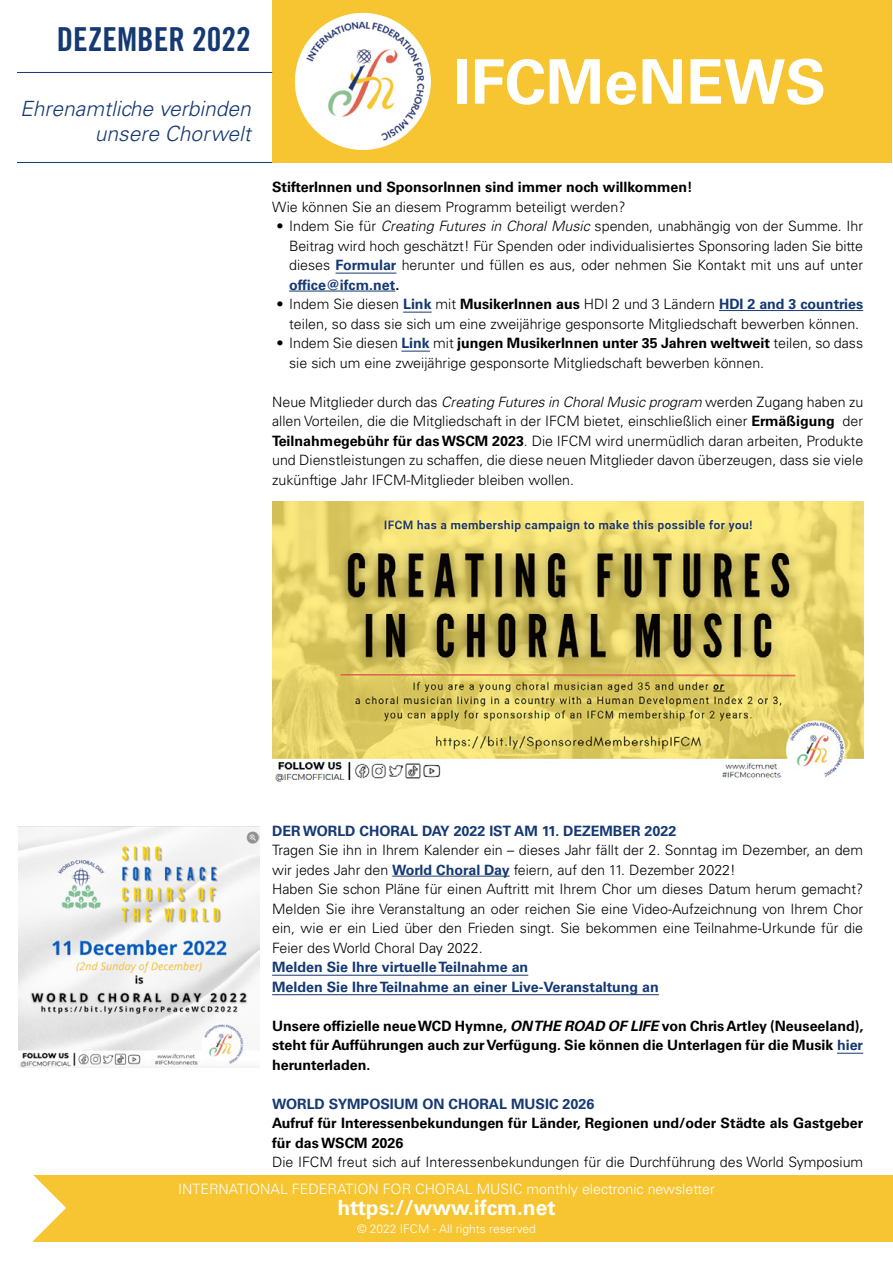
<style>
.page{position:relative;width:893px;height:1263px;background:#fff}
.page>*{position:absolute;margin:0;border:0;box-sizing:border-box;transform-origin:0 0}
.t1{font:700 61.5px "Univers LT Std";color:#fff}
.t2{font:33px "Trade Gothic LT Std Bd Cn 20";color:#153972}
.t3{font:italic 300 21px/25.2px "Univers LT Std";color:#153972;text-align:right}
.t4{font:700 21px "Univers LT Std";color:#fff}
.t5{font:300 14.25px/19.5px "Univers LT Std";color:#000;text-align:justify}
.t6{font:700 14.25px/19.5px "Univers LT Std";color:#000;text-align:justify}
.t7{font:700 14.25px/19.5px "Univers LT Std";color:#153972}
.t8{font:300 14.25px "Univers LT Std";color:#fff}
.t9{font:300 12px "Univers LT Std";color:#fff}
.s1{font-style:italic}
.s2{font-weight:700;color:#153972}
.s3{font-weight:700}
.s4{color:#153972}
</style>
<div class="page">
<hr style="left:336px;top:273px;width:60px;height:1px;background:#153972">
<hr style="left:289px;top:291px;width:106px;height:1px;background:#153972">
<svg style="left:403px;top:312px;width:29px;height:1px"></svg>
<hr style="left:719px;top:310px;width:144px;height:1px;background:#153972">
<svg style="left:401px;top:351px;width:29px;height:1px"></svg>
<hr style="left:392px;top:876px;width:118px;height:1px;background:#153972">
<hr style="left:272px;top:975px;width:256px;height:1px;background:#153972">
<hr style="left:272px;top:994px;width:387px;height:1px;background:#153972">
<svg style="left:837px;top:1053px;width:26px;height:1px"></svg>
<div style="left:33px;top:1176px;width:860px;height:66px;background:#f7c531"></div>
<svg style="left:33px;top:1175px;width:33px;height:66px"></svg>
<div style="left:272px;top:0;width:619px;height:163px;background:#f7c531"></div>
<img style="left:295px;top:13px;width:135px;height:136px">
<hr style="left:17px;top:72px;width:255px;height:1px;background:#153972">
<hr style="left:17px;top:162px;width:255px;height:1px;background:#153972">
<img style="left:18px;top:827px;width:241px;height:240px">
<img style="left:272px;top:501px;width:591px;height:281px">
<h2 class="t2" style="left:57px;top:19px;width:196px">DEZEMBER 2022</h2>
<h3 class="t3" style="left:20px;top:96px;width:232px">Ehrenamtliche verbinden unsere Chorwelt</h3>
<h1 class="t1" style="left:454px;top:46px;width:374px">IFCMeNEWS</h1>
<p class="t6" style="left:272px;top:177px;width:422px">StifterInnen und SponsorInnen sind immer noch willkommen!</p>
<p class="t5" style="left:272px;top:197px;width:355px">Wie können Sie an diesem Programm beteiligt werden?</p>
<p class="t5" style="left:289px;top:216px;width:576px;text-indent:-13px">• Indem Sie für <span class="s1">Creating Futures in Choral Music</span> spenden, unabhängig von der Summe. Ihr Beitrag wird hoch geschätzt! Für Spenden oder individualisiertes Sponsoring laden Sie bitte dieses <span class="s2">Formular</span> herunter und füllen es aus, oder nehmen Sie Kontakt mit uns auf unter <span class="s2">office@ifcm.net</span><span class="s3">.</span></p>
<p class="t5" style="left:276px;top:294px;width:588px;text-align:right">• Indem Sie diesen <span class="s2">Link</span> mit <span class="s3">MusikerInnen aus</span> HDI 2 und 3 Ländern <span class="s2">HDI 2 and 3 countries </span>teilen, so dass sie sich um eine zweijährige gesponsorte Mitgliedschaft bewerben können.</p>
<p class="t5" style="left:289px;top:333px;width:575px;text-indent:-13px">• Indem Sie diesen <span class="s2">Link</span> mit <span class="s3">jungen MusikerInnen unter 35 Jahren weltweit</span> teilen, so dass sie sich um eine zweijährige gesponsorte Mitgliedschaft bewerben können.</p>
<p class="t5" style="left:272px;top:392px;width:593px">Neue Mitglieder durch das <span class="s1">Creating Futures in Choral Music program</span> werden Zugang haben zu allen Vorteilen, die die Mitgliedschaft in der IFCM bietet, einschließlich einer <span class="s3">Ermäßigung</span> der <span class="s3">Teilnahmegebühr für das WSCM 2023</span>. Die IFCM wird unermüdlich daran arbeiten, Produkte und Dienstleistungen zu schaffen, die diese neuen Mitglieder davon überzeugen, dass sie viele zukünftige Jahr IFCM-Mitglieder bleiben wollen.</p>
<p class="t7" style="left:272px;top:821px;width:406px">DER WORLD CHORAL DAY 2022 IST AM 11. DEZEMBER 2022</p>
<p class="t5" style="left:272px;top:840px;width:593px;text-align:left">Tragen Sie ihn in Ihrem Kalender ein – dieses Jahr fällt der 2. Sonntag im Dezember, an dem wir jedes Jahr den <span class="s2">World Choral Day</span> feiern, auf den 11. Dezember 2022!<br>Haben Sie schon Pläne für einen Auftritt mit Ihrem Chor um dieses Datum herum gemacht?<br>Melden Sie ihre Veranstaltung an oder reichen Sie eine Video-Aufzeichnung von Ihrem Chor ein, wie er ein Lied über den Frieden singt. Sie bekommen eine Teilnahme-Urkunde für die Feier des World Choral Day 2022.</p>
<p class="t7" style="left:272px;top:957px;width:388px">Melden Sie Ihre virtuelle Teilnahme an<br>Melden Sie Ihre Teilnahme an einer Live-Veranstaltung an</p>
<p class="t6" style="left:272px;top:1016px;width:593px">Unsere offizielle neue WCD Hymne, <span class="s1">ON THE ROAD OF LIFE</span> von Chris Artley (Neuseeland), steht für Aufführungen auch zur Verfügung. Sie können die Unterlagen für die Musik <span class="s4">hier </span>herunterladen.</p>
<p class="t7" style="left:272px;top:1094px;width:324px">WORLD SYMPOSIUM ON CHORAL MUSIC 2026</p>
<p class="t6" style="left:272px;top:1113px;width:593px">Aufruf für Interessenbekundungen für Länder, Regionen und/oder Städte als Gastgeber für das WSCM 2026</p>
<p class="t5" style="left:272px;top:1152px;width:593px">Die IFCM freut sich auf Interessenbekundungen für die Durchführung des World Symposium</p>
<p class="t8" style="left:178px;top:1180px;width:538px">INTERNATIONAL FEDERATION FOR CHORAL MUSIC monthly electronic newsletter</p>
<h3 class="t4" style="left:337px;top:1195px;width:220px">https://www.ifcm.net</h3>
<p class="t9" style="left:357px;top:1221px;width:180px">© 2022 IFCM - All rights reserved</p>
</div>
